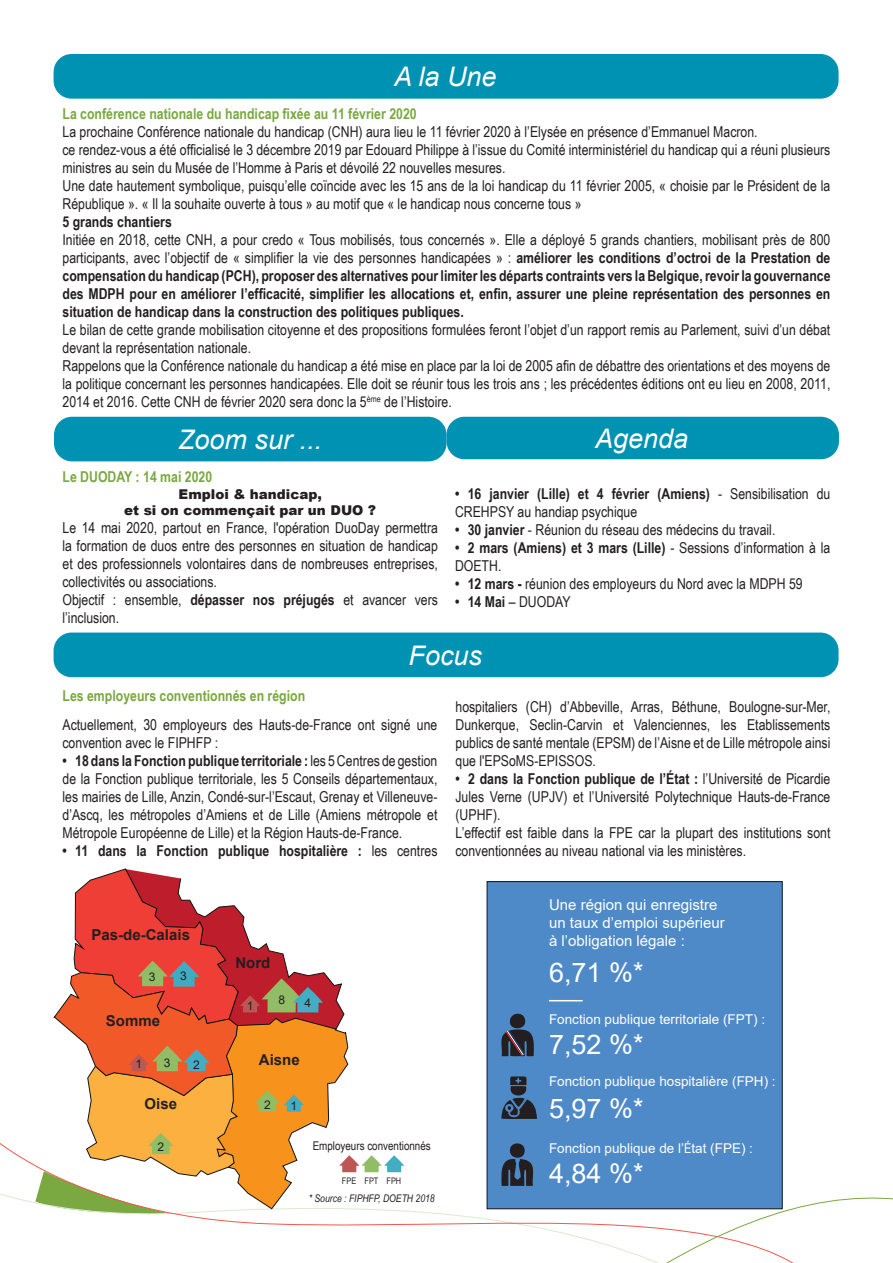
<style>
.page{position:relative;width:893px;height:1263px;background:#fff}
.page>*{position:absolute;margin:0;border:0;box-sizing:border-box;transform-origin:0 0}
.t1{font:italic 27px "Arial";color:#fff}
.t2{font:27px "Arial";color:#fff}
.t3{font:15px/18px "Arial Narrow";color:#231f20}
.t4{font:700 15px/18px "Arial Narrow";color:#231f20;text-align:justify}
.t5{font:700 15px "Arial Narrow";color:#79a941}
.t6{font:15px "Arial";color:#fff}
.t7{font:700 15px "Arial Narrow";color:#79a840}
.t8{font:700 15px "Arial";color:#231f20}
.t9{font:13.5px "Arial";color:#fff}
.t10{font:900 13.5px "Arial";color:#231f20}
.t11{font:12px "Arial Narrow";color:#231f20}
.t12{font:12px "Arial";color:#231f20}
.t13{font:italic 10.5px "Arial Narrow";color:#231f20}
.t14{font:9px "Arial Narrow";color:#231f20}
.s1{font-weight:400}
.s2{font-weight:700}
.s3{font-family:"Arial Narrow"}
</style>
<div class="page">
<div style="left:446px;top:417px;width:393px;height:42px;background:#0092b3;border-radius:18px"></div>
<svg style="left:284px;top:1109px;width:609px;height:154px"></svg>
<div style="left:54px;top:54px;width:784px;height:45px;background:#0092b3;border-radius:18px"></div>
<div style="left:54px;top:417px;width:392px;height:44px;background:#0092b3;border-radius:18px"></div>
<div style="left:487px;top:881px;width:295px;height:328px;background:#4f8ac8;border:1px solid #111314"></div>
<hr style="left:549px;top:1000px;width:34px;height:1px;background:#fff">
<svg style="left:501px;top:1013px;width:33px;height:43px"></svg>
<svg style="left:501px;top:1076px;width:36px;height:43px"></svg>
<svg style="left:501px;top:1143px;width:33px;height:43px"></svg>
<svg style="left:35px;top:868px;width:369px;height:348px"></svg>
<div style="left:54px;top:632px;width:784px;height:45px;background:#0092b3;border-radius:18px"></div>
<p class="t1" style="left:394px;top:59px;width:104px">A la Une</p>
<p class="t5" style="left:63px;top:102px;width:356px">La conférence nationale du handicap fixée au 11 février 2020</p>
<p class="t3" style="left:63px;top:122px;width:697px">La prochaine Conférence nationale du handicap (CNH) aura lieu le 11 février 2020 à l’Elysée en présence d’Emmanuel Macron.</p>
<p class="t3" style="left:63px;top:140px;width:769px">ce rendez-vous a été officialisé le 3 décembre 2019 par Edouard Philippe à l’issue du Comité interministériel du handicap qui a réuni plusieurs ministres au sein du Musée de l’Homme à Paris et dévoilé 22 nouvelles mesures.</p>
<p class="t3" style="left:63px;top:176px;width:769px">Une date hautement symbolique, puisqu’elle coïncide avec les 15 ans de la loi handicap du 11 février 2005, « choisie par le Président de la<br>République ». « Il la souhaite ouverte à tous » au motif que « le handicap nous concerne tous »</p>
<p class="t4" style="left:63px;top:212px;width:111px">5 grands chantiers</p>
<p class="t4" style="left:63px;top:230px;width:769px"><span class="s1">Initiée en 2018, cette CNH, a pour credo « Tous mobilisés, tous concernés ». Elle a déployé 5 grands chantiers, mobilisant près de 800 participants, avec l’objectif de « simplifier la vie des personnes handicapées » :</span> améliorer les conditions d’octroi de la Prestation de compensation du handicap (PCH), proposer des alternatives pour limiter les départs contraints vers la Belgique, revoir la gouvernance des MDPH pour en améliorer l’efficacité, simplifier les allocations et, enfin, assurer une pleine représentation des personnes en situation de handicap dans la construction des politiques publiques.</p>
<p class="t3" style="left:63px;top:320px;width:769px">Le bilan de cette grande mobilisation citoyenne et des propositions formulées feront l’objet d’un rapport remis au Parlement, suivi d’un débat devant la représentation nationale.</p>
<p class="t3" style="left:63px;top:356px;width:769px;text-align:justify">Rappelons que la Conférence nationale du handicap a été mise en place par la loi de 2005 afin de débattre des orientations et des moyens de la politique concernant les personnes handicapées. Elle doit se réunir tous les trois ans ; les précédentes éditions ont eu lieu en 2008, 2011, 2014 et 2016. Cette CNH de février 2020 sera donc la 5<sup>ème</sup> de l’Histoire.</p>
<p class="t1" style="left:178px;top:422px;width:146px">Zoom sur ...</p>
<p class="t5" style="left:63px;top:466px;width:151px">Le DUODAY : 14 mai 2020</p>
<p class="t10" style="left:179px;top:484px;width:145px">Emploi &amp; handicap,</p>
<p class="t10" style="left:124px;top:500px;width:253px">et si on commençait par un DUO ?</p>
<p class="t3" style="left:63px;top:518px;width:377px;text-align:justify">Le 14 mai 2020, partout en France, l'opération DuoDay permettra la formation de duos entre des personnes en situation de handicap et des professionnels volontaires dans de nombreuses entreprises, collectivités ou associations.</p>
<p class="t3" style="left:63px;top:590px;width:377px">Objectif : ensemble, <span class="s2">dépasser nos préjugés</span> et avancer vers l’inclusion.</p>
<p class="t1" style="left:595px;top:421px;width:95px">Agenda</p>
<p class="t3" style="left:455px;top:484px;width:377px"><span class="s2">• 16 janvier (Lille) et 4 février (Amiens)</span> - Sensibilisation du<br>CREHPSY au handiap psychique</p>
<p class="t3" style="left:455px;top:520px;width:322px"><span class="s2">• 30 janvier</span> - Réunion du réseau des médecins du travail.</p>
<p class="t3" style="left:455px;top:538px;width:377px"><span class="s2">• 2 mars (Amiens) et 3 mars (Lille)</span> - Sessions d’information à la<br>DOETH.</p>
<p class="t3" style="left:455px;top:574px;width:349px"><span class="s2">• 12 mars -</span> réunion des employeurs du Nord avec la MDPH 59</p>
<p class="t3" style="left:455px;top:592px;width:117px"><span class="s2">• 14 Mai</span> – DUODAY</p>
<p class="t1" style="left:409px;top:638px;width:75px">Focus</p>
<p class="t7" style="left:63px;top:684px;width:244px">Les employeurs conventionnés en région</p>
<p class="t3" style="left:63px;top:715px;width:376px">Actuellement, 30 employeurs des Hauts-de-France ont signé une convention avec le FIPHFP :</p>
<p class="t3" style="left:63px;top:751px;width:376px;text-align:justify"><span class="s2">• 18 dans la Fonction publique territoriale :</span> les 5 Centres de gestion de la Fonction publique territoriale, les 5 Conseils départementaux, les mairies de Lille, Anzin, Condé-sur-l’Escaut, Grenay et Villeneuve&shy;d’Ascq, les métropoles d’Amiens et de Lille (Amiens métropole et Métropole Européenne de Lille) et la Région Hauts-de-France.</p>
<p class="t4" style="left:63px;top:841px;width:376px">• 11 dans la Fonction publique hospitalière : <span class="s1">les centres</span></p>
<p class="t8" style="left:92px;top:924px;width:100px">Pas-de-Calais</p>
<p class="t12" style="left:149px;top:968px;width:8px">3</p>
<p class="t8" style="left:106px;top:1010px;width:56px">Somme</p>
<p class="t12" style="left:180px;top:968px;width:8px">3</p>
<p class="t12" style="left:136px;top:1056px;width:8px">1</p>
<p class="t12" style="left:164px;top:1054px;width:8px">3</p>
<p class="t12" style="left:193px;top:1056px;width:8px">2</p>
<p class="t8" style="left:145px;top:1093px;width:34px">Oise</p>
<p class="t12" style="left:158px;top:1138px;width:8px">2</p>
<p class="t8" style="left:235px;top:952px;width:36px">Nord</p>
<p class="t12" style="left:247px;top:998px;width:8px">1</p>
<p class="t12" style="left:278px;top:991px;width:8px">8</p>
<p class="t12" style="left:305px;top:995px;width:8px">4</p>
<p class="t8" style="left:259px;top:1049px;width:42px">Aisne</p>
<p class="t12" style="left:264px;top:1096px;width:8px">2</p>
<p class="t12" style="left:290px;top:1097px;width:8px">1</p>
<p class="t11" style="left:313px;top:1137px;width:120px">Employeurs conventionnés</p>
<p class="t14" style="left:342px;top:1174px;width:61px">FPE FPT FPH</p>
<p class="t13" style="left:309px;top:1191px;width:127px">* Source : FIPHFP, DOETH 2018</p>
<p class="t3" style="left:455px;top:697px;width:376px;text-align:justify">hospitaliers (CH) d’Abbeville, Arras, Béthune, Boulogne-sur-Mer, Dunkerque, Seclin-Carvin et Valenciennes, les Etablissements publics de santé mentale (EPSM) de l’Aisne et de Lille métropole ainsi que l'EPSoMS-EPISSOS.</p>
<p class="t3" style="left:455px;top:769px;width:376px;text-align:justify"><span class="s2">• 2 dans la Fonction publique de l’État :</span> l’Université de Picardie Jules Verne (UPJV) et l’Université Polytechnique Hauts-de-France (UPHF).</p>
<p class="t3" style="left:455px;top:823px;width:376px">L’effectif est faible dans la FPE car la plupart des institutions sont conventionnées au niveau national via les ministères.</p>
<p class="t6" style="left:549px;top:894px;width:170px">Une région qui enregistre</p>
<p class="t6" style="left:549px;top:912px;width:177px">un taux d’emploi supérieur</p>
<p class="t6" style="left:549px;top:930px;width:137px">à l’obligation légale :</p>
<p class="t2" style="left:549px;top:954px;width:96px">6,71 %*</p>
<p class="t9" style="left:549px;top:1009px;width:218px">Fonction publique territoriale (FPT) :</p>
<p class="t2" style="left:549px;top:1025px;width:96px">7,52 %*</p>
<p class="t9" style="left:549px;top:1072px;width:228px">Fonction publique hospitalière (FPH) :</p>
<p class="t2" style="left:549px;top:1090px;width:96px">5,97 %*</p>
<p class="t9" style="left:549px;top:1139px;width:205px">Fonction publique de l’<span class="s3">É</span>tat (FPE) :</p>
<p class="t2" style="left:549px;top:1155px;width:96px">4,84 %*</p>
</div>
